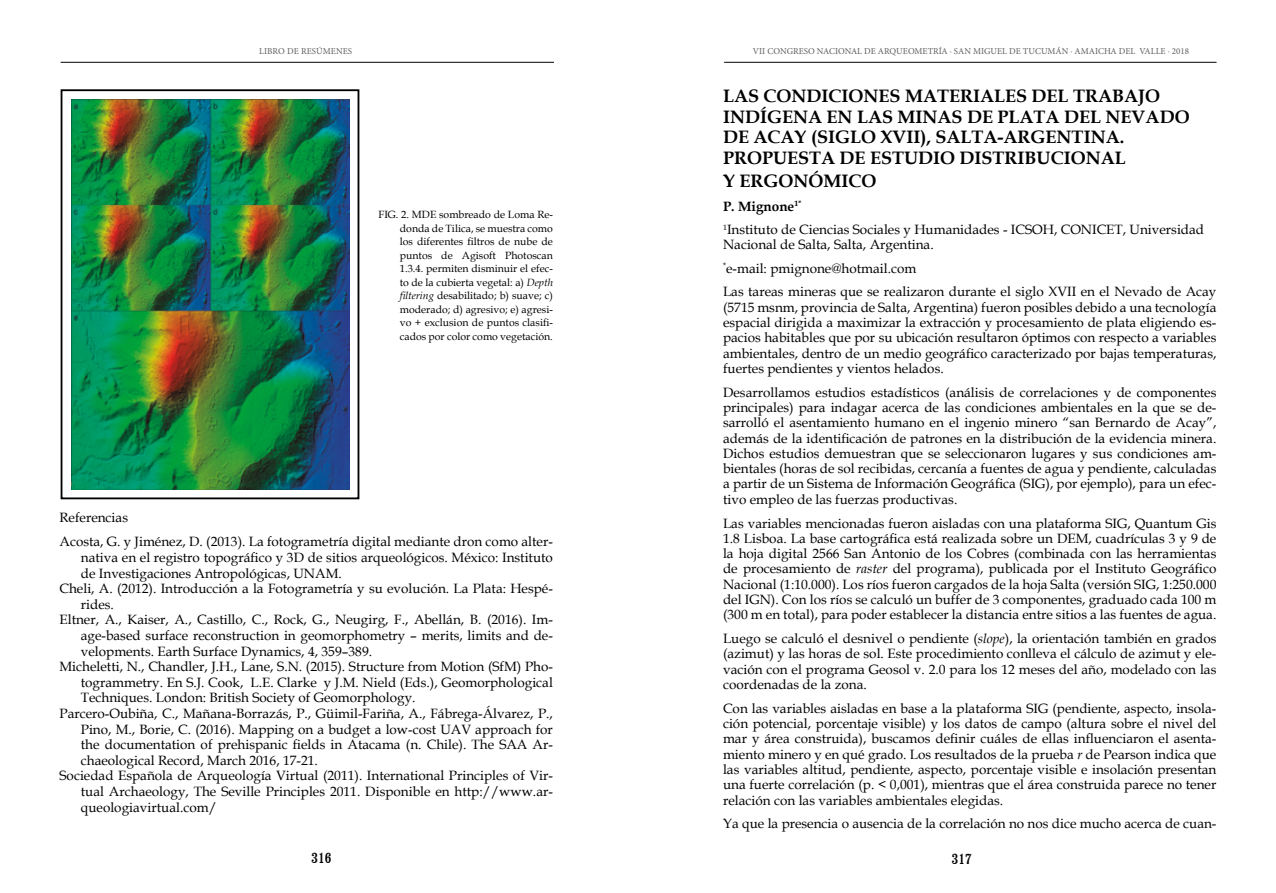
<style>
.page{position:relative;width:1276px;height:893px;background:#fff}
.page>*{position:absolute;margin:0;border:0;box-sizing:border-box;transform-origin:0 0}
.t1{font:700 18px/20.5px "Book Antiqua";color:#000}
.t2{font:condensed 15px "Clarendon BT";color:#000}
.t3{font:13.5px/15.3px "Book Antiqua";color:#000;text-align:justify}
.t4{font:10.5px/13.5px "Book Antiqua";color:#000;text-align:justify}
.t5{font:9px "Minion Pro";color:#5f5e5e}
.s1{font-style:italic}
.s2{font-weight:700}
</style>
<div class="page">
<hr style="left:61px;top:62px;width:493px;height:1px;background:#000">
<hr style="left:724px;top:62px;width:492px;height:1px;background:#000">
<div style="left:61px;top:89px;width:298px;height:410px;border:2px solid #000"></div>
<img style="left:71px;top:100px;width:278px;height:390px">
<p class="t5" style="left:259px;top:47px;width:95px">LIBRO DE RESÚMENES</p>
<p class="t5" style="left:753px;top:47px;width:438px">VII CONGRESO NACIONAL DE ARQUEOMETRÍA · SAN MIGUEL DE TUCUMÁN · AMAICHA DEL VALLE · 2018</p>
<p class="t4" style="left:400px;top:208px;width:155px;text-indent:-21px">FIG. 2. MDE sombreado de Loma Re&shy;donda de Tilica, se muestra como los diferentes filtros de nube de puntos de Agisoft Photoscan 1.3.4. permiten disminuir el efec&shy;to de la cubierta vegetal: a) <span class="s1">Depth filtering</span> desabilitado; b) suave; c) moderado; d) agresivo; e) agresi&shy;vo + exclusion de puntos clasifi&shy;cados por color como vegetación.</p>
<p class="t3" style="left:60px;top:505px;width:495px;line-height:24.2px">Referencias<br>Acosta, G. y Jiménez, D. (2013). La fotogrametría digital mediante dron como alter-</p>
<p class="t3" style="left:81px;top:549px;width:473px">nativa en el registro topográfico y 3D de sitios arqueológicos. México: Instituto</p>
<p class="t3" style="left:81px;top:565px;width:262px">de Investigaciones Antropológicas, UNAM.</p>
<p class="t3" style="left:60px;top:581px;width:495px">Cheli, A. (2012). Introducción a la Fotogrametría y su evolución. La Plata: Hespé-</p>
<p class="t3" style="left:81px;top:596px;width:35px">rides.</p>
<p class="t3" style="left:60px;top:612px;width:495px">Eltner, A., Kaiser, A., Castillo, C., Rock, G., Neugirg, F., Abellán, B. (2016). Im-</p>
<p class="t3" style="left:81px;top:627px;width:473px">age-based surface reconstruction in geomorphometry – merits, limits and de-</p>
<p class="t3" style="left:81px;top:643px;width:293px">velopments. Earth Surface Dynamics, 4, 359–389.</p>
<p class="t3" style="left:60px;top:659px;width:495px">Micheletti, N., Chandler, J.H., Lane, S.N. (2015). Structure from Motion (SfM) Pho-</p>
<p class="t3" style="left:81px;top:674px;width:473px">togrammetry. En S.J. Cook, L.E. Clarke y J.M. Nield (Eds.), Geomorphological</p>
<p class="t3" style="left:81px;top:690px;width:336px">Techniques. London: British Society of Geomorphology.</p>
<p class="t3" style="left:60px;top:705px;width:495px">Parcero-Oubiña, C., Mañana-Borrazás, P., Güimil-Fariña, A., Fábrega-Álvarez, P.,</p>
<p class="t3" style="left:81px;top:721px;width:473px">Pino, M., Borie, C. (2016). Mapping on a budget a low-cost UAV approach for</p>
<p class="t3" style="left:81px;top:737px;width:473px">the documentation of prehispanic fields in Atacama (n. Chile). The SAA Ar-</p>
<p class="t3" style="left:81px;top:752px;width:239px">chaeological Record, March 2016, 17-21.</p>
<p class="t3" style="left:60px;top:768px;width:495px">Sociedad Española de Arqueología Virtual (2011). International Principles of Vir-</p>
<p class="t3" style="left:81px;top:783px;width:473px">tual Archaeology, The Seville Principles 2011. Disponible en http://www.ar-</p>
<p class="t3" style="left:81px;top:799px;width:137px">queologiavirtual.com/</p>
<h1 class="t1" style="left:723px;top:88px;width:468px">LAS CONDICIONES MATERIALES DEL TRABAJO INDÍGENA EN LAS MINAS DE PLATA DEL NEVADO DE ACAY (SIGLO XVII), SALTA-ARGENTINA.<br>PROPUESTA DE ESTUDIO DISTRIBUCIONAL</h1>
<h1 class="t1" style="left:723px;top:173px;width:155px">Y ERGONÓMICO</h1>
<p class="t3" style="left:723px;top:194px;width:482px;line-height:23.5px"><span class="s2">P. Mignone</span><sup>1*<br></sup><sup>1</sup>Instituto de Ciencias Sociales y Humanidades - ICSOH, CONICET, Universidad</p>
<p class="t3" style="left:723px;top:233px;width:495px;line-height:23.5px;text-align:left">Nacional de Salta, Salta, Argentina.<br><sup>*</sup>e-mail: pmignone@hotmail.com<br>Las tareas mineras que se realizaron durante el siglo XVII en el Nevado de Acay</p>
<p class="t3" style="left:723px;top:299px;width:495px">(5715 msnm, provincia de Salta, Argentina) fueron posibles debido a una tecnología espacial dirigida a maximizar la extracción y procesamiento de plata eligiendo es&shy;pacios habitables que por su ubicación resultaron óptimos con respecto a variables ambientales, dentro de un medio geográfico caracterizado por bajas temperaturas, fuertes pendientes y vientos helados.</p>
<p class="t3" style="left:723px;top:384px;width:495px">Desarrollamos estudios estadísticos (análisis de correlaciones y de componentes principales) para indagar acerca de las condiciones ambientales en la que se de&shy;sarrolló el asentamiento humano en el ingenio minero “san Bernardo de Acay”, además de la identificación de patrones en la distribución de la evidencia minera.<br>Dichos estudios demuestran que se seleccionaron lugares y sus condiciones am&shy;bientales (horas de sol recibidas, cercanía a fuentes de agua y pendiente, calculadas a partir de un Sistema de Información Geográfica (SIG), por ejemplo), para un efec&shy;tivo empleo de las fuerzas productivas.</p>
<p class="t3" style="left:723px;top:515px;width:495px">Las variables mencionadas fueron aisladas con una plataforma SIG, Quantum Gis 1.8 Lisboa. La base cartográfica está realizada sobre un DEM, cuadrículas 3 y 9 de la hoja digital 2566 San Antonio de los Cobres (combinada con las herramientas de procesamiento de <span class="s1">raster</span> del programa), publicada por el Instituto Geográfico Nacional (1:10.000). Los ríos fueron cargados de la hoja Salta (versión SIG, 1:250.000 del IGN). Con los ríos se calculó un buffer de 3 componentes, graduado cada 100 m (300 m en total), para poder establecer la distancia entre sitios a las fuentes de agua.</p>
<p class="t3" style="left:723px;top:631px;width:495px">Luego se calculó el desnivel o pendiente (<span class="s1">slope</span>), la orientación también en grados (azimut) y las horas de sol. Este procedimiento conlleva el cálculo de azimut y ele&shy;vación con el programa Geosol v. 2.0 para los 12 meses del año, modelado con las coordenadas de la zona.</p>
<p class="t3" style="left:723px;top:700px;width:495px">Con las variables aisladas en base a la plataforma SIG (pendiente, aspecto, insola&shy;ción potencial, porcentaje visible) y los datos de campo (altura sobre el nivel del mar y área construida), buscamos definir cuáles de ellas influenciaron el asenta&shy;miento minero y en qué grado. Los resultados de la prueba <span class="s1">r</span> de Pearson indica que las variables altitud, pendiente, aspecto, porcentaje visible e insolación presentan una fuerte correlación (p. &lt; 0,001), mientras que el área construida parece no tener relación con las variables ambientales elegidas.</p>
<p class="t3" style="left:723px;top:816px;width:495px">Ya que la presencia o ausencia de la correlación no nos dice mucho acerca de cuan-</p>
<p class="t2" style="left:311px;top:852px;width:21px">316</p>
<p class="t2" style="left:952px;top:853px;width:21px">317</p>
</div>
